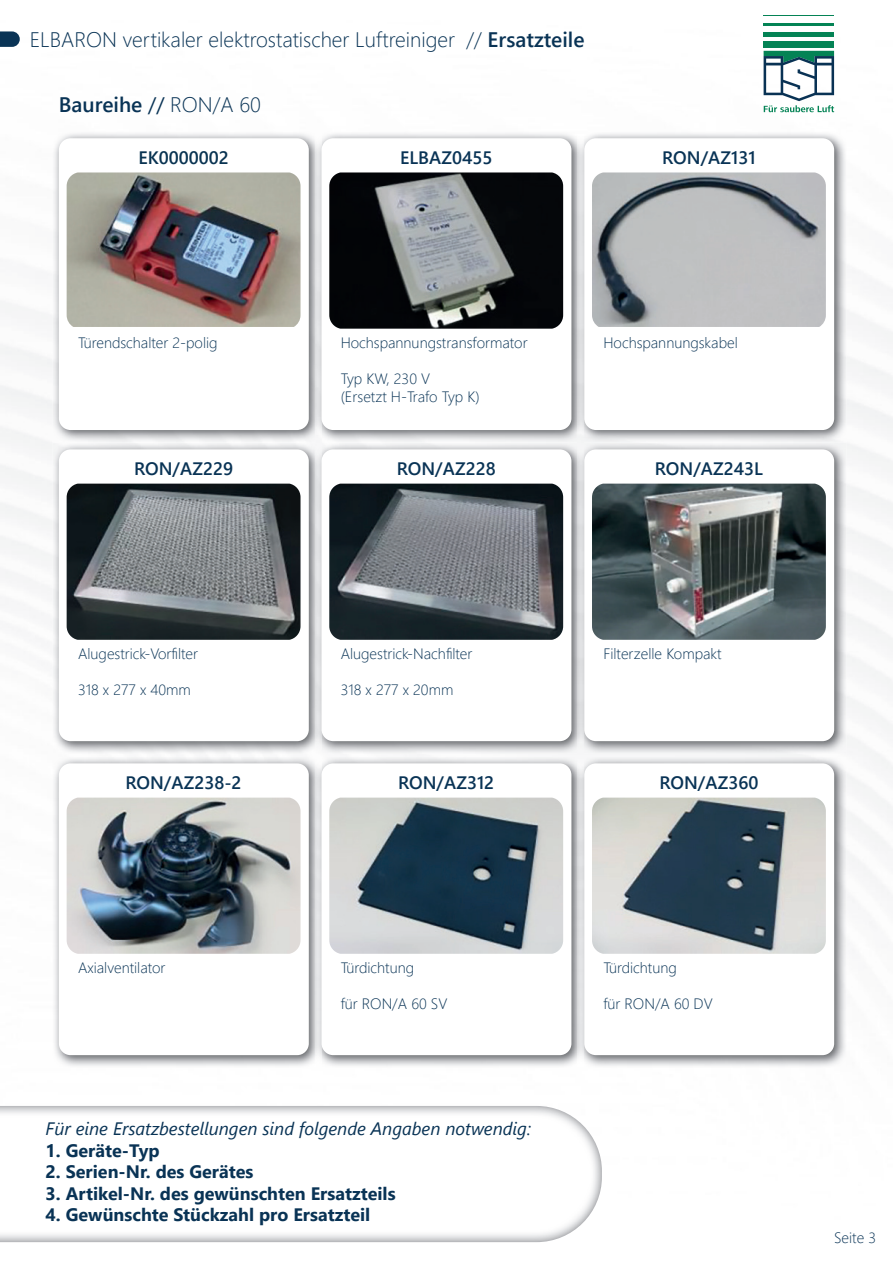
<style>
.page{position:relative;width:893px;height:1263px;background:#fff}
.page>*{position:absolute;margin:0;border:0;box-sizing:border-box;transform-origin:0 0}
.t1{font:300 21px "Segoe UI";color:#093355}
.t2{font:600 21px "Segoe UI";color:#093355}
.t3{font:700 18px "Segoe UI";color:#093355}
.t4{font:600 18px "Segoe UI";color:#093355}
.t5{font:italic 18px "Segoe UI";color:#093355}
.t6{font:600 18px "Segoe UI";color:#093351}
.t7{font:300 15px/18px "Segoe UI";color:#093355}
.s1{font-weight:600}
.s2{font-weight:400}
.s3{font-weight:300}
</style>
<div class="page">
<img style="left:0;top:15px;width:893px;height:1228px">
<hr style="left:764px;top:15px;width:70px;height:1px;background:#048355">
<hr style="left:764px;top:23px;width:70px;height:3px;background:#048355">
<hr style="left:764px;top:33px;width:70px;height:4px;background:#048355">
<div style="left:764px;top:41px;width:70px;height:7px;background:#048355"></div>
<svg style="left:764px;top:51px;width:70px;height:61px"></svg>
<img style="left:53px;top:132px;width:262px;height:622px">
<div style="left:59px;top:138px;width:250px;height:292px;background:#fff;border-radius:12px"></div>
<img style="left:67px;top:172px;width:233px;height:155px">
<img style="left:321px;top:132px;width:257px;height:622px">
<img style="left:315px;top:132px;width:6px;height:622px">
<div style="left:322px;top:138px;width:249px;height:292px;background:#fff;border-radius:12px"></div>
<img style="left:329px;top:172px;width:234px;height:157px">
<img style="left:584px;top:132px;width:262px;height:622px">
<img style="left:578px;top:132px;width:6px;height:622px">
<div style="left:584px;top:138px;width:250px;height:292px;background:#fff;border-radius:12px"></div>
<img style="left:592px;top:172px;width:234px;height:155px">
<div style="left:59px;top:449px;width:250px;height:292px;background:#fff;border-radius:12px"></div>
<img style="left:67px;top:484px;width:233px;height:156px">
<div style="left:322px;top:449px;width:249px;height:292px;background:#fff;border-radius:12px"></div>
<img style="left:329px;top:484px;width:234px;height:156px">
<div style="left:584px;top:449px;width:250px;height:292px;background:#fff;border-radius:12px"></div>
<img style="left:592px;top:484px;width:234px;height:156px">
<img style="left:53px;top:757px;width:262px;height:311px">
<div style="left:59px;top:763px;width:250px;height:292px;background:#fff;border-radius:12px"></div>
<img style="left:67px;top:798px;width:233px;height:156px">
<img style="left:321px;top:757px;width:257px;height:311px">
<img style="left:315px;top:757px;width:6px;height:311px">
<div style="left:322px;top:763px;width:249px;height:292px;background:#fff;border-radius:12px"></div>
<img style="left:329px;top:798px;width:234px;height:156px">
<img style="left:584px;top:757px;width:262px;height:311px">
<img style="left:578px;top:757px;width:6px;height:311px">
<div style="left:584px;top:763px;width:250px;height:292px;background:#fff;border-radius:12px"></div>
<img style="left:592px;top:798px;width:234px;height:156px">
<svg style="left:0;top:31px;width:20px;height:16px"></svg>
<img style="left:0;top:1106px;width:602px;height:136px">
<h1 class="t1" style="left:30px;top:31px;width:556px">ELBARON vertikaler elektrostatischer Luftreiniger // <span class="s1">Ersatzteile</span></h1>
<h1 class="t2" style="left:59px;top:96px;width:204px">Baureihe <span class="s2">//</span> <span class="s3">RON/A 60</span></h1>
<p class="t6" style="left:138px;top:151px;width:92px">EK0000002</p>
<p class="t4" style="left:400px;top:151px;width:94px">ELBAZ0455</p>
<p class="t4" style="left:662px;top:151px;width:95px">RON/AZ131</p>
<p class="t7" style="left:78px;top:332px;width:141px">Türendschalter 2-polig</p>
<p class="t7" style="left:341px;top:335px;width:188px">Hochspannungstransformator</p>
<p class="t7" style="left:341px;top:371px;width:140px">Typ KW, 230 V (Ersetzt H-Trafo Typ K)</p>
<p class="t7" style="left:603px;top:335px;width:136px">Hochspannungskabel</p>
<p class="t4" style="left:134px;top:462px;width:100px">RON/AZ229</p>
<p class="t4" style="left:397px;top:462px;width:100px">RON/AZ228</p>
<p class="t4" style="left:655px;top:462px;width:110px">RON/AZ243L</p>
<p class="t7" style="left:78px;top:643px;width:121px">Alugestrick-Vorfilter</p>
<p class="t7" style="left:78px;top:682px;width:114px">318 x 277 x 40mm</p>
<p class="t7" style="left:341px;top:643px;width:133px">Alugestrick-Nachfilter</p>
<p class="t7" style="left:341px;top:682px;width:114px">318 x 277 x 20mm</p>
<p class="t7" style="left:603px;top:646px;width:120px">Filterzelle Kompakt</p>
<p class="t4" style="left:126px;top:776px;width:118px">RON/AZ238-2</p>
<p class="t4" style="left:398px;top:776px;width:98px">RON/AZ312</p>
<p class="t4" style="left:659px;top:776px;width:100px">RON/AZ360</p>
<p class="t7" style="left:78px;top:960px;width:89px">Axialventilator</p>
<p class="t7" style="left:341px;top:960px;width:75px">Türdichtung</p>
<p class="t7" style="left:341px;top:996px;width:108px">für RON/A 60 SV</p>
<p class="t7" style="left:603px;top:960px;width:75px">Türdichtung</p>
<p class="t7" style="left:603px;top:996px;width:111px">für RON/A 60 DV</p>
<p class="t5" style="left:46px;top:1121px;width:487px">Für eine Ersatzbestellungen sind folgende Angaben notwendig:</p>
<p class="t3" style="left:46px;top:1143px;width:116px">1. Geräte-Typ</p>
<p class="t3" style="left:46px;top:1165px;width:209px">2. Serien-Nr. des Gerätes</p>
<p class="t3" style="left:46px;top:1186px;width:351px">3. Artikel-Nr. des gewünschten Ersatzteils</p>
<p class="t3" style="left:46px;top:1208px;width:326px">4. Gewünschte Stückzahl pro Ersatzteil</p>
<p class="t7" style="left:834px;top:1230px;width:43px">Seite 3</p>
</div>
